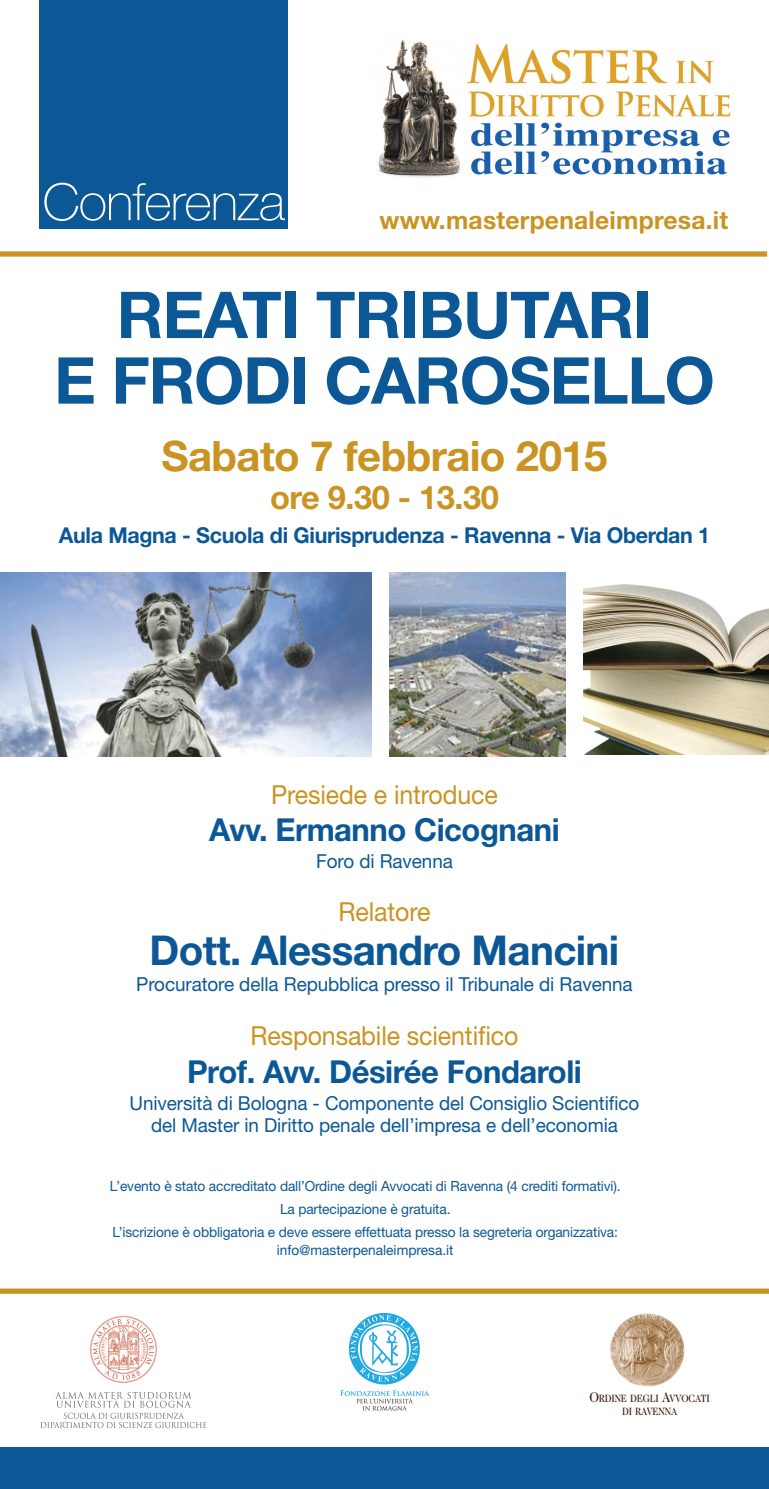
<style>
.page{position:relative;width:769px;height:1489px;background:#fff}
.page>*{position:absolute;margin:0;border:0;box-sizing:border-box;transform-origin:0 0}
.t1{font:700 64.66px/65.5px "Helvetica Neue LT Std";letter-spacing:-.02em;color:#0c5896;text-align:center}
.t2{font:100 51.19px "Helvetica Neue LT Std";letter-spacing:-.02em;color:#fff}
.t3{font:700 41.91px "Helvetica Neue LT Std";letter-spacing:-.015em;color:#ca9322}
.t4{font:700 41.12px "Helvetica Neue LT Std";letter-spacing:-.015em;color:#0c5896}
.t5{font:700 32.64px "Helvetica Neue LT Std";letter-spacing:-.015em;color:#ca9322}
.t6{font:700 31.68px "Helvetica Neue LT Std";letter-spacing:-.015em;color:#0c5896}
.t7{font:26.25px "Helvetica Neue LT Std";letter-spacing:-.005em;color:#ca9322;scale:.95 1}
.t8{font:700 24.94px "Helvetica Neue LT Std";letter-spacing:.01em;color:#ca9322}
.t9{font:700 21.88px "Helvetica Neue LT Std";letter-spacing:-.015em;color:#0c5896}
.t10{font:19.25px/21.9px "Helvetica Neue LT Std";letter-spacing:-.005em;color:#0c5896;text-align:center}
.t11{font:14px/22.8px "Helvetica Neue LT Std";letter-spacing:-.01em;color:#0c5896;text-align:center}
.t12{font:500 10.67px/13px "Caslon 224 Std";letter-spacing:-.015em;color:#3f1b15;text-align:center;scale:.85 1}
.s1{font-size:14.26px}
</style>
<div class="page">
<img style="left:340px;top:1313px;width:89px;height:98px">
<img style="left:40px;top:1315px;width:167px;height:114px">
<img style="left:610px;top:1313px;width:51px;height:38px">
<img style="left:377px;top:39px;width:354px;height:139px">
<div style="left:0;top:251px;width:767px;height:5px;background:#ca9322"></div>
<div style="left:0;top:1288px;width:769px;height:5px;background:#ca9322"></div>
<img style="left:389px;top:572px;width:177px;height:184px">
<img style="left:583px;top:584px;width:186px;height:170px">
<img style="left:0;top:572px;width:372px;height:184px">
<div style="left:40px;top:0;width:248px;height:229px;background:#0c5896"></div>
<div style="left:0;top:1446px;width:769px;height:42px;background:#0c5896"></div>
<h2 class="t2" style="left:42px;top:183px;width:244px">Conferenza</h2>
<h3 class="t8" style="left:379px;top:212px;width:350px">www.masterpenaleimpresa.it</h3>
<h1 class="t1" style="left:54px;top:288px;width:662px">REATI TRIBUTARI<br>E FRODI CAROSELLO</h1>
<h3 class="t3" style="left:162px;top:441px;width:447px">Sabato 7 febbraio 2015</h3>
<h3 class="t5" style="left:270px;top:485px;width:230px">ore 9.30 - 13.30</h3>
<h3 class="t9" style="left:59px;top:527px;width:653px">Aula Magna - Scuola di Giurisprudenza - Ravenna - Via Oberdan 1</h3>
<h3 class="t7" style="left:271px;top:785px;width:240px">Presiede e introduce</h3>
<h3 class="t6" style="left:209px;top:818px;width:352px">Avv. Ermanno Cicognani</h3>
<h3 class="t10" style="left:316px;top:851px;width:138px">Foro di Ravenna</h3>
<h3 class="t7" style="left:338px;top:902px;width:98px">Relatore</h3>
<h3 class="t4" style="left:150px;top:935px;width:471px">Dott. Alessandro Mancini</h3>
<h3 class="t10" style="left:136px;top:975px;width:498px">Procuratore della Repubblica presso il Tribunale di Ravenna</h3>
<h3 class="t7" style="left:251px;top:1026px;width:283px">Responsabile scientifico</h3>
<h3 class="t6" style="left:187px;top:1060px;width:396px">Prof. Avv. Désirée Fondaroli</h3>
<h3 class="t10" style="left:130px;top:1093px;width:511px">Università di Bologna - Componente del Consiglio Scientifico del Master in Diritto penale dell’impresa e dell’economia</h3>
<p class="t11" style="left:110px;top:1176px;width:512px">L’evento è stato accreditato dall’Ordine degli Avvocati di Ravenna (4 crediti formativi).<br>La partecipazione è gratuita.<br>L’iscrizione è obbligatoria e deve essere effettuata presso la segreteria organizzativa:</p>
<p class="t11" style="left:277px;top:1239px;width:178px">info@masterpenaleimpresa.it</p>
<p class="t12" style="left:589px;top:1392px;width:143px"><span class="s1">O</span>RDINE DEGLI <span class="s1">A</span>VVOCATI<br>DI RAVENNA</p>
</div>
